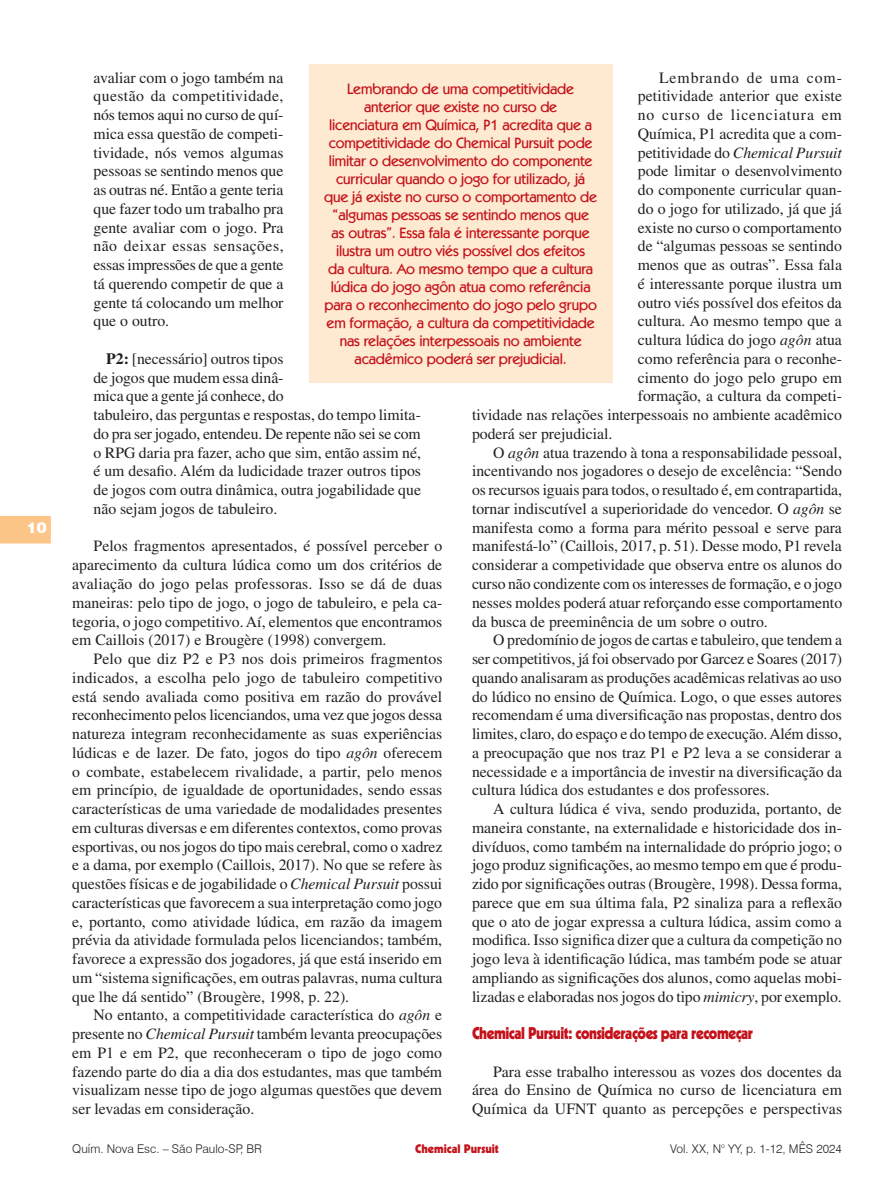
<style>
.page{position:relative;width:893px;height:1191px;background:#fff}
.page>*{position:absolute;margin:0;border:0;box-sizing:border-box;transform-origin:0 0}
.Seção{font:900 16.5px "Kabel LT Std";letter-spacing:-.03em;color:#c4121a;scale:.9 1}
.Citacao{font:15.75px/18.8px "Times LT Std";color:#231f20;text-align:justify}
.t1{font:italic 15.75px "Times LT Std";color:#231f20}
.Citacao-2{font:15.75px "Times LT Std";letter-spacing:.055em;color:#231f20}
.Citacao-3{font:15.75px "Times LT Std";letter-spacing:.06em;color:#231f20}
.Olho{font:500 15px/18px "Kabel IT Cby BT";letter-spacing:-.01em;color:#c4121a;text-align:center}
.t2{font:900 15px "Swiss 721 BT";color:#fff}
.t3{font:300 12px "Swiss 721 BT";color:#231f20}
.t4{font:900 12px "Kabel LT Std";color:#c4121a}
.s1{font-weight:700}
.s2{font-style:italic}
.s3{font-style:normal}
</style>
<div class="page">
<svg style="left:0;top:516px;width:51px;height:27px"></svg>
<div style="left:309px;top:64px;width:303px;height:319px;background:#fee9d1"></div>
<p class="t2" style="left:27px;top:518px;width:21px">10</p>
<p class="Citacao" style="left:94px;top:68px;width:192px">avaliar com o jogo também na questão da competitividade, nós temos aqui no curso de quí&shy;mica essa questão de competi&shy;tividade, nós vemos algumas pessoas se sentindo menos que as outras né. Então a gente teria que fazer todo um trabalho pra gente avaliar com o jogo. Pra não deixar essas sensações, essas impressões de que a gente tá querendo competir de que a gente tá colocando um melhor que o outro.</p>
<p class="Citacao" style="left:94px;top:349px;width:329px;text-align:left;text-indent:13px"><span class="s1">P2:</span> [necessário] outros tipos<br>de jogos que mudem essa dinâ-<br>mica que a gente já conhece, do<br>tabuleiro, das perguntas e respostas, do tempo limita&shy;do pra ser jogado, entendeu. De repente não sei se com o RPG daria pra fazer, acho que sim, então assim né, é um desafio. Além da ludicidade trazer outros tipos de jogos com outra dinâmica, outra jogabilidade que não sejam jogos de tabuleiro.</p>
<p class="Citacao" style="left:72px;top:537px;width:372px;text-indent:21px">Pelos fragmentos apresentados, é possível perceber o aparecimento da cultura lúdica como um dos critérios de avaliação do jogo pelas professoras. Isso se dá de duas maneiras: pelo tipo de jogo, o jogo de tabuleiro, e pela ca&shy;tegoria, o jogo competitivo. Aí, elementos que encontramos em Caillois (2017) e Brougère (1998) convergem.</p>
<p class="Citacao" style="left:72px;top:649px;width:372px;text-indent:21px">Pelo que diz P2 e P3 nos dois primeiros fragmentos indicados, a escolha pelo jogo de tabuleiro competitivo está sendo avaliada como positiva em razão do provável reconhecimento pelos licenciandos, uma vez que jogos dessa natureza integram reconhecidamente as suas experiências lúdicas e de lazer. De fato, jogos do tipo <span class="s2">agôn</span> oferecem o combate, estabelecem rivalidade, a partir, pelo menos em princípio, de igualdade de oportunidades, sendo essas características de uma variedade de modalidades presentes em culturas diversas e em diferentes contextos, como provas esportivas, ou nos jogos do tipo mais cerebral, como o xadrez e a dama, por exemplo (Caillois, 2017). No que se refere às questões físicas e de jogabilidade o <span class="s2">Chemical Pursuit</span> possui características que favorecem a sua interpretação como jogo e, portanto, como atividade lúdica, em razão da imagem prévia da atividade formulada pelos licenciandos; também, favorece a expressão dos jogadores, já que está inserido em um “sistema significações, em outras palavras, numa cultura que lhe dá sentido” (Brougère, 1998, p. 22).</p>
<p class="Citacao" style="left:72px;top:1005px;width:372px;text-indent:21px">No entanto, a competitividade característica do <span class="s2">agôn</span> e presente no <span class="s2">Chemical Pursuit</span> também levanta preocupações em P1 e em P2, que reconheceram o tipo de jogo como fazendo parte do dia a dia dos estudantes, mas que também visualizam nesse tipo de jogo algumas questões que devem ser levadas em consideração.</p>
<p class="Citacao-3" style="left:659px;top:68px;width:184px">Lembrando de uma com-</p>
<p class="Citacao" style="left:638px;top:87px;width:206px">petitividade anterior que existe</p>
<p class="Citacao-2" style="left:638px;top:106px;width:206px">no curso de licenciatura em</p>
<p class="Citacao" style="left:638px;top:124px;width:206px">Química, P1 acredita que a com-</p>
<p class="t1" style="left:638px;top:144px;width:206px"><span class="s3">petitividade do</span> Chemical Pursuit</p>
<p class="Citacao" style="left:638px;top:162px;width:206px">pode limitar o desenvolvimento</p>
<p class="Citacao" style="left:638px;top:180px;width:206px">do componente curricular quan-</p>
<p class="Citacao" style="left:638px;top:199px;width:206px">do o jogo for utilizado, já que já</p>
<p class="Citacao" style="left:638px;top:218px;width:206px">existe no curso o comportamento</p>
<p class="Citacao" style="left:638px;top:237px;width:206px">de “algumas pessoas se sentindo</p>
<p class="Citacao" style="left:638px;top:255px;width:206px">menos que as outras”. Essa fala</p>
<p class="Citacao" style="left:638px;top:274px;width:206px">é interessante porque ilustra um</p>
<p class="Citacao" style="left:638px;top:293px;width:206px">outro viés possível dos efeitos da</p>
<p class="Citacao" style="left:638px;top:312px;width:206px">cultura. Ao mesmo tempo que a</p>
<p class="Citacao" style="left:638px;top:330px;width:206px">cultura lúdica do jogo <span class="s2">agôn</span> atua</p>
<p class="Citacao" style="left:638px;top:349px;width:206px">como referência para o reconhe-</p>
<p class="Citacao" style="left:638px;top:368px;width:206px">cimento do jogo pelo grupo em</p>
<p class="Citacao" style="left:638px;top:387px;width:206px">formação, a cultura da competi-</p>
<p class="Citacao" style="left:472px;top:405px;width:371px">tividade nas relações interpessoais no ambiente acadêmico</p>
<p class="Citacao" style="left:472px;top:424px;width:142px">poderá ser prejudicial.</p>
<p class="Citacao" style="left:472px;top:443px;width:372px;text-indent:21px">O <span class="s2">agôn</span> atua trazendo à tona a responsabilidade pessoal, incentivando nos jogadores o desejo de excelência: “Sendo os recursos iguais para todos, o resultado é, em contrapartida, tornar indiscutível a superioridade do vencedor. O <span class="s2">agôn</span> se manifesta como a forma para mérito pessoal e serve para manifestá-lo” (Caillois, 2017, p. 51). Desse modo, P1 revela considerar a competividade que observa entre os alunos do curso não condizente com os interesses de formação, e o jogo nesses moldes poderá atuar reforçando esse comportamento da busca de preeminência de um sobre o outro.</p>
<p class="Citacao" style="left:472px;top:630px;width:372px;text-indent:21px">O predomínio de jogos de cartas e tabuleiro, que tendem a ser competitivos, já foi observado por Garcez e Soares (2017) quando analisaram as produções acadêmicas relativas ao uso do lúdico no ensino de Química. Logo, o que esses autores recomendam é uma diversificação nas propostas, dentro dos limites, claro, do espaço e do tempo de execução. Além disso, a preocupação que nos traz P1 e P2 leva a se considerar a necessidade e a importância de investir na diversificação da cultura lúdica dos estudantes e dos professores.</p>
<p class="Citacao" style="left:472px;top:799px;width:371px;text-indent:21px">A cultura lúdica é viva, sendo produzida, portanto, de maneira constante, na externalidade e historicidade dos in&shy;divíduos, como também na internalidade do próprio jogo; o jogo produz significações, ao mesmo tempo em que é produ&shy;zido por significações outras (Brougère, 1998). Dessa forma, parece que em sua última fala, P2 sinaliza para a reflexão que o ato de jogar expressa a cultura lúdica, assim como a modifica. Isso significa dizer que a cultura da competição no jogo leva à identificação lúdica, mas também pode se atuar ampliando as significações dos alunos, como aquelas mobi&shy;lizadas e elaboradas nos jogos do tipo <span class="s2">mimicry</span>, por exemplo.</p>
<p class="Seção" style="left:472px;top:1022px;width:314px">Chemical Pursuit: considerações para recomeçar</p>
<p class="Citacao" style="left:472px;top:1062px;width:372px;text-indent:21px">Para esse trabalho interessou as vozes dos docentes da área do Ensino de Química no curso de licenciatura em Química da UFNT quanto as percepções e perspectivas</p>
<p class="Olho" style="left:324px;top:79px;width:275px">Lembrando de uma competitividade anterior que existe no curso de<br>licenciatura em Química, P1 acredita que a competitividade do Chemical Pursuit pode limitar o desenvolvimento do componente curricular quando o jogo for utilizado, já que já existe no curso o comportamento de “algumas pessoas se sentindo menos que as outras”. Essa fala é interessante porque ilustra um outro viés possível dos efeitos<br>da cultura. Ao mesmo tempo que a cultura lúdica do jogo agôn atua como referência para o reconhecimento do jogo pelo grupo em formação, a cultura da competitividade nas relações interpessoais no ambiente acadêmico poderá ser prejudicial.</p>
<p class="t3" style="left:72px;top:1141px;width:191px">Quím. Nova Esc. – São Paulo-SP, BR</p>
<p class="t3" style="left:670px;top:1141px;width:173px">Vol. XX, N° YY, p. 1-12, MÊS 2024</p>
<p class="t4" style="left:415px;top:1141px;width:85px">Chemical Pursuit</p>
</div>
